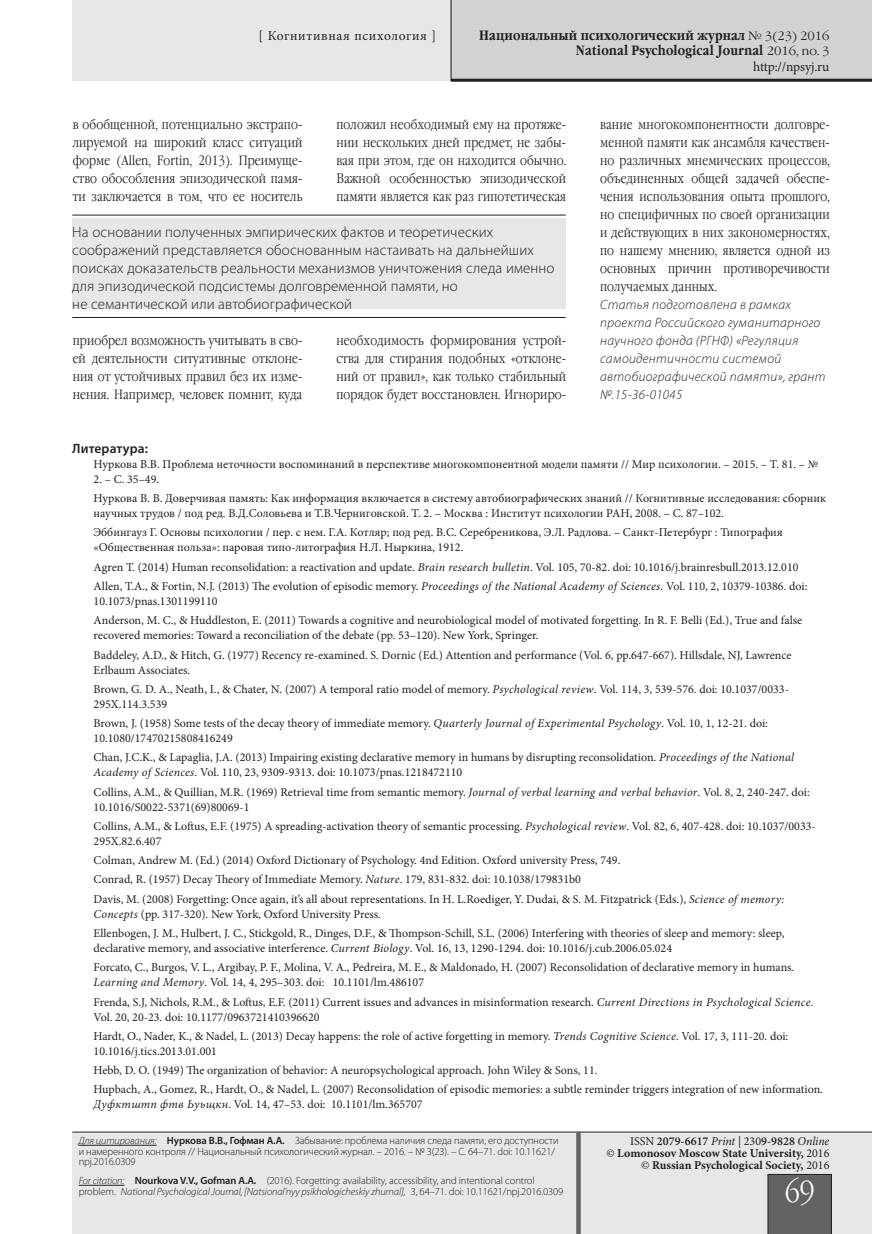
<style>
.page{position:relative;width:872px;height:1234px;background:#fff}
.page>*{position:absolute;margin:0;border:0;box-sizing:border-box;transform-origin:0 0}
.t1{font:30px "Garamond Narrow C";color:#fff}
.Insert___MEDIUM{font:300 15px/18px "Myriad Pro";letter-spacing:.01em;color:#231f20}
.Main_text{font:13.5px/18px "Garamond Narrow C";letter-spacing:.01em;color:#231f20;text-align:justify}
.t2{font:italic 300 13.5px/18px "Myriad Pro";letter-spacing:.025em;color:#231f20}
.t3{font:700 13.5px/15px "Garamond Narrow C";letter-spacing:.01em;color:#231f20;text-align:right}
.t4{font:13.5px "Minion Pro";letter-spacing:.045em;color:#231f20}
.t5{font:13.5px "Minion Pro";letter-spacing:-.015em;color:#231f20}
.SubHeader___2nd_leve{font:600 13.5px "Myriad Pro";letter-spacing:.01em;color:#231f20}
.t6{font:12px/19.2px "Minion Pro";color:#231f20}
.t7{font:700 12px/12px "Minion Pro";color:#231f20;text-align:right}
.t8{font:300 10.5px/10.5px "Myriad Pro";letter-spacing:-.01em;color:#231f20}
.s1{font-family:"Garamond C";font-weight:400;font-size:12px}
.s2{font-style:italic}
.s3{font-weight:600}
.s4{font-weight:400}
.s5{font-weight:400;font-style:italic}
</style>
<div class="page">
<div style="left:72px;top:0;width:800px;height:81px;background:#e6e7e9"></div>
<div style="left:451px;top:0;width:421px;height:81px;background:#d1d2d4"></div>
<div style="left:72px;top:1132px;width:800px;height:101px;background:#e6e7e9"></div>
<hr style="left:72px;top:1131px;width:800px;height:1px;background:#231f20">
<div style="left:767px;top:1173px;width:64px;height:60px;background:#636366"></div>
<hr style="left:451px;top:79px;width:421px;height:3px;background:#231f20">
<div style="left:576px;top:1131px;width:5px;height:102px;background:#636366"></div>
<hr style="left:451px;top:0;width:1px;height:81px;background:#231f20">
<hr style="left:79px;top:1144px;width:78px;height:1px;background:#231f20">
<hr style="left:79px;top:1184px;width:45px;height:1px;background:#231f20">
<div style="left:72px;top:219px;width:494px;height:90px;background:#e6e7e9"></div>
<hr style="left:72px;top:215px;width:494px;height:1px;background:#231f20">
<hr style="left:72px;top:317px;width:494px;height:1px;background:#231f20">
<p class="t4" style="left:259px;top:26px;width:179px">[ Когнитивная психология ]</p>
<p class="t3" style="left:479px;top:28px;width:352px">Национальный психологический журнал <span class="s1">№ 3(23) 2016<br></span>National Psychological Journal <span class="s1">2016, no. 3</span></p>
<p class="t5" style="left:753px;top:57px;width:78px">http://npsyj.ru</p>
<p class="Main_text" style="left:73px;top:115px;width:231px">в обобщенной, потенциально экстрапо&shy;лируемой на широкий класс ситуаций форме (Allen, Fortin, 2013). Преимуще&shy;ство обособления эпизодической памя&shy;ти заключается в том, что ее носитель</p>
<p class="Main_text" style="left:336px;top:115px;width:231px">положил необходимый ему на протяже&shy;нии нескольких дней предмет, не забы&shy;вая при этом, где он находится обычно.<br>Важной особенностью эпизодической памяти является как раз гипотетическая</p>
<p class="Insert___MEDIUM" style="left:72px;top:222px;width:484px">На основании полученных эмпирических фактов и теоретических соображений представляется обоснованным настаивать на дальнейших поисках доказательств реальности механизмов уничтожения следа именно для эпизодической подсистемы долговременной памяти, но<br>не семантической или автобиографической</p>
<p class="Main_text" style="left:73px;top:331px;width:231px">приобрел возможность учитывать в сво&shy;ей деятельности ситуативные отклоне&shy;ния от устойчивых правил без их изме&shy;нения. Например, человек помнит, куда</p>
<p class="Main_text" style="left:336px;top:331px;width:231px">необходимость формирования устрой&shy;ства для стирания подобных «отклоне&shy;ний от правил», как только стабильный порядок будет восстановлен. Игнориро-</p>
<p class="Main_text" style="left:600px;top:115px;width:231px">вание многокомпонентности долговре&shy;менной памяти как ансамбля качествен&shy;но различных мнемических процессов, объединенных общей задачей обеспе&shy;чения использования опыта прошлого, но специфичных по своей организации и действующих в них закономерностях, по нашему мнению, является одной из основных причин противоречивости получаемых данных.</p>
<p class="t2" style="left:600px;top:295px;width:227px">Статья подготовлена в рамках проекта Российского гуманитарного научного фонда (РГНФ) «Регуляция самоидентичности системой автобиографической памяти», грант №.15-36-01045</p>
<p class="SubHeader___2nd_leve" style="left:72px;top:439px;width:77px">Литература:</p>
<p class="t6" style="left:94px;top:454px;width:726px">Нуркова В.В. Проблема неточности воспоминаний в перспективе многокомпонентной модели памяти // Мир психологии. – 2015. – Т. 81. – №</p>
<p class="t6" style="left:94px;top:469px;width:734px">2. – С. 35–49.<br>Нуркова В. В. Доверчивая память: Как информация включается в систему автобиографических знаний // Когнитивные исследования: сборник</p>
<p class="t6" style="left:94px;top:503px;width:691px">научных трудов / под ред. В.Д.Соловьева и Т.В.Черниговской. Т. 2. – Москва : Институт психологии РАН, 2008. – С. 87–102.<br>Эббингауз Г. Основы психологии / пер. с нем. Г.А. Котляр; под ред. В.С. Серебреникова, Э.Л. Радлова. – Санкт-Петербург : Типография</p>
<p class="t6" style="left:94px;top:538px;width:715px">«Общественная польза»: паровая типо-литография Н.Л. Ныркина, 1912.<br>Agren T. (2014) Human reconsolidation: a reactivation and update. <span class="s2">Brain research bulletin</span>. Vol. 105, 70-82. doi: 10.1016/j.brainresbull.2013.12.010<br>Allen, T.A., &amp; Fortin, N.J. (2013) The evolution of episodic memory. <span class="s2">Proceedings of the National Academy of Sciences</span>. Vol. 110, 2, 10379-10386. doi:</p>
<p class="t6" style="left:94px;top:591px;width:710px">10.1073/pnas.1301199110<br>Anderson, M. C., &amp; Huddleston, E. (2011) Towards a cognitive and neurobiological model of motivated forgetting. In R. F. Belli (Ed.), True and false</p>
<p class="t6" style="left:94px;top:625px;width:699px">recovered memories: Toward a reconciliation of the debate (pp. 53–120). New York, Springer.<br>Baddeley, A.D., &amp; Hitch, G. (1977) Recency re-examined. S. Dornic (Ed.) Attention and performance (Vol. 6, pp.647-667). Hillsdale, NJ, Lawrence</p>
<p class="t6" style="left:94px;top:660px;width:697px">Erlbaum Associates.<br>Brown, G. D. A., Neath, I., &amp; Chater, N. (2007) A temporal ratio model of memory. <span class="s2">Psychological review</span>. Vol. 114, 3, 539-576. doi: 10.1037/0033-</p>
<p class="t6" style="left:94px;top:694px;width:676px">295X.114.3.539<br>Brown, J. (1958) Some tests of the decay theory of immediate memory. <span class="s2">Quarterly Journal of Experimental Psychology</span>. Vol. 10, 1, 12-21. doi:</p>
<p class="t6" style="left:94px;top:728px;width:702px">10.1080/17470215808416249<br>Chan, J.C.K., &amp; Lapaglia, J.A. (2013) Impairing existing declarative memory in humans by disrupting reconsolidation. <span class="s2">Proceedings of the National</span></p>
<p class="t6" style="left:94px;top:762px;width:717px"><span class="s2">Academy of Sciences</span>. Vol. 110, 23, 9309-9313. doi: 10.1073/pnas.1218472110<br>Collins, A.M., &amp; Quillian, M.R. (1969) Retrieval time from semantic memory. <span class="s2">Journal of verbal learning and verbal behavior</span>. Vol. 8, 2, 240-247. doi:</p>
<p class="t6" style="left:94px;top:797px;width:723px">10.1016/S0022-5371(69)80069-1<br>Collins, A.M., &amp; Loftus, E.F. (1975) A spreading-activation theory of semantic processing. <span class="s2">Psychological review</span>. Vol. 82, 6, 407-428. doi: 10.1037/0033-</p>
<p class="t6" style="left:94px;top:831px;width:692px">295X.82.6.407<br>Colman, Andrew M. (Ed.) (2014) Oxford Dictionary of Psychology. 4nd Edition. Oxford university Press, 749.<br>Conrad, R. (1957) Decay Theory of Immediate Memory. <span class="s2">Nature</span>. 179, 831-832. doi: 10.1038/179831b0<br>Davis, M. (2008) Forgetting: Once again, it’s all about representations. In H. L.Roediger, Y. Dudai, &amp; S. M. Fitzpatrick (Eds.), <span class="s2">Science of memory:</span></p>
<p class="t6" style="left:94px;top:904px;width:692px"><span class="s2">Concepts</span> (pp. 317-320). New York, Oxford University Press.<br>Ellenbogen, J. M., Hulbert, J. C., Stickgold, R., Dinges, D.F., &amp; Thompson-Schill, S.L. (2006) Interfering with theories of sleep and memory: sleep,</p>
<p class="t6" style="left:94px;top:938px;width:702px">declarative memory, and associative interference. <span class="s2">Current Biology</span>. Vol. 16, 13, 1290-1294. doi: 10.1016/j.cub.2006.05.024<br>Forcato, C., Burgos, V. L., Argibay, P. F., Molina, V. A., Pedreira, M. E., &amp; Maldonado, H. (2007) Reconsolidation of declarative memory in humans.</p>
<p class="t6" style="left:94px;top:972px;width:721px"><span class="s2">Learning and Memory</span>. Vol. 14, 4, 295–303. doi: 10.1101/lm.486107<br>Frenda, S.J, Nichols, R.M., &amp; Loftus, E.F. (2011) Current issues and advances in misinformation research. <span class="s2">Current Directions in Psychological Science</span>.</p>
<p class="t6" style="left:94px;top:1006px;width:696px">Vol. 20, 20-23. doi: 10.1177/0963721410396620<br>Hardt, O., Nader, K., &amp; Nadel, L. (2013) Decay happens: the role of active forgetting in memory. <span class="s2">Trends Cognitive Science</span>. Vol. 17, 3, 111-20. doi:</p>
<p class="t6" style="left:94px;top:1041px;width:731px">10.1016/j.tics.2013.01.001<br>Hebb, D. O. (1949) The organization of behavior: A neuropsychological approach. John Wiley &amp; Sons, 11.<br>Hupbach, A., Gomez, R., Hardt, O., &amp; Nadel, L. (2007) Reconsolidation of episodic memories: a subtle reminder triggers integration of new information.</p>
<p class="t6" style="left:94px;top:1094px;width:330px"><span class="s2">Дуфктштп фтв Ьуьщкн</span>. Vol. 14, 47–53. doi: 10.1101/lm.365707</p>
<p class="t8" style="left:79px;top:1134px;width:481px"><span class="s2">Для цитирования:</span> <span class="s3">Нуркова В.В., Гофман А.А.</span> Забывание: проблема наличия следа памяти, его доступности и намеренного контроля // Национальный психологический журнал. – 2016. – № 3(23). – С. 64–71. doi: 10.11621/ npj.2016.0309</p>
<p class="t8" style="left:79px;top:1174px;width:486px"><span class="s2">For citation:</span> <span class="s3">Nourkova V.V., Gofman A.A.</span> (2016). Forgetting: availability, accessibility, and intentional control problem. <span class="s2">National Psychological Journal, [Natsional’nyy psikhologicheskiy zhurnal],</span> 3, 64–71. doi: 10.11621/npj.2016.0309</p>
<p class="t7" style="left:606px;top:1134px;width:225px"><span class="s4">ISSN</span> <span class="s3">2079-6617</span> <span class="s5">Print</span> <span class="s4">| 230</span><span class="s3">9-9828</span> <span class="s5">Online<br>©</span> Lomonosov Moscow State University, <span class="s4">2016 ©</span> Russian Psychological Society, <span class="s4">2016</span></p>
<h1 class="t1" style="left:785px;top:1175px;width:31px">69</h1>
</div>
